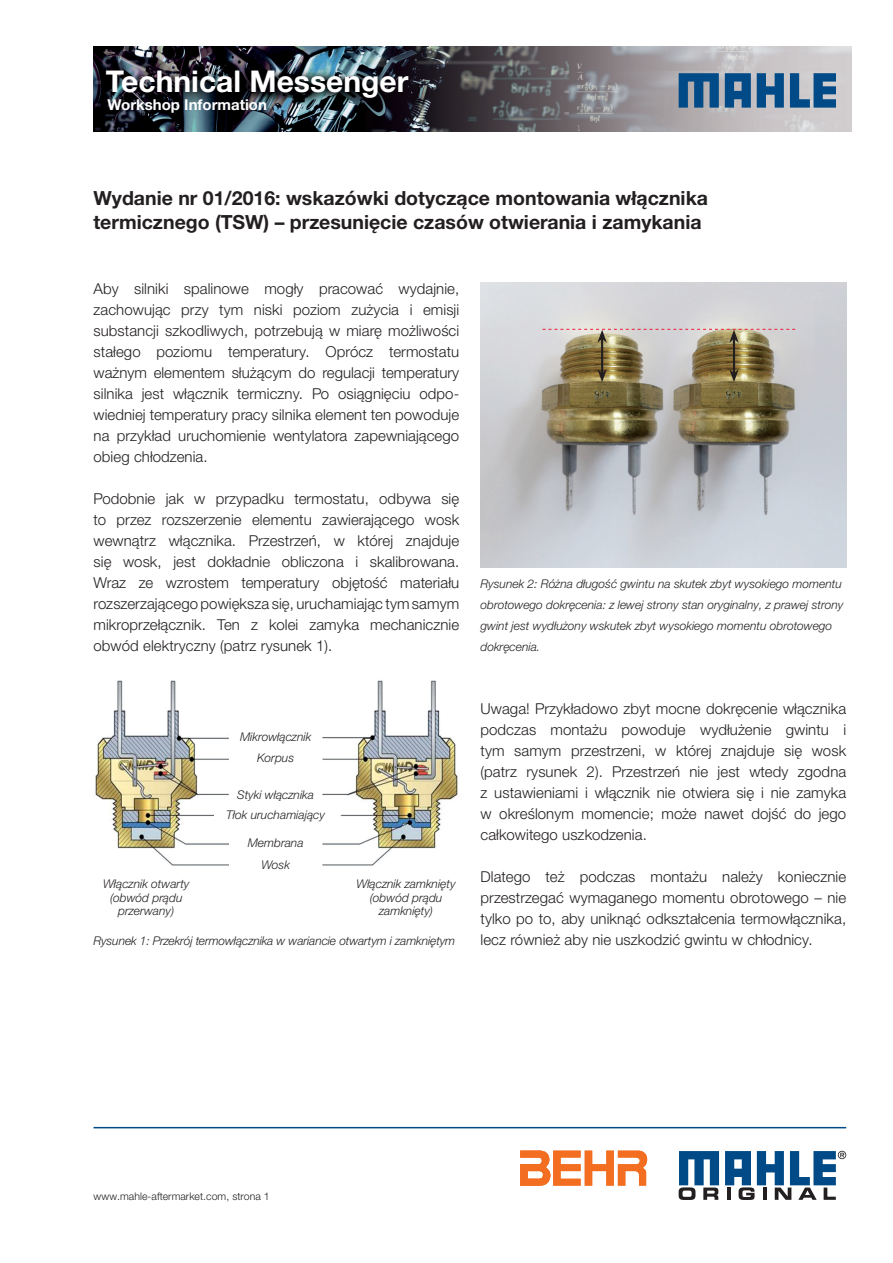
<style>
.page{position:relative;width:893px;height:1263px;background:#fff}
.page>*{position:absolute;margin:0;border:0;box-sizing:border-box;transform-origin:0 0}
.t1{font:700 30px "Helvetica Neue LTW1 G";color:#fff}
.t2{font:700 19.5px/24px "Helvetica Neue LTW1 G";color:#231f20}
.t3{font:300 15px/21px "Helvetica Neue LTW1 G";letter-spacing:.005em;color:#231f20;text-align:justify}
.t4{font:700 15px "Helvetica Neue LTW1 G";color:#fff}
.t5{font:italic 300 12px/13.5px "Helvetica Neue LTW1 G";color:#231f20;text-align:center}
.t6{font:300 10.5px "Helvetica Neue LTW1 G";letter-spacing:.005em;color:#231f20}
</style>
<div class="page">
<svg style="left:679px;top:1151px;width:40px;height:49px"></svg>
<svg style="left:725px;top:1151px;width:121px;height:49px"></svg>
<hr style="left:94px;top:1127px;width:752px;height:1px;background:#004b87">
<img style="left:95px;top:680px;width:363px;height:186px">
<img style="left:480px;top:283px;width:366px;height:284px">
<img style="left:94px;top:47px;width:757px;height:85px">
<svg style="left:679px;top:73px;width:40px;height:35px"></svg>
<svg style="left:757px;top:73px;width:27px;height:35px"></svg>
<svg style="left:790px;top:73px;width:46px;height:35px;background:#47779f"></svg>
<svg style="left:725px;top:73px;width:26px;height:35px"></svg>
<svg style="left:520px;top:1150px;width:127px;height:36px"></svg>
<div style="left:229px;top:726px;width:93px;height:21px;background:#fff"></div>
<div style="left:229px;top:747px;width:93px;height:21px;background:#fff"></div>
<div style="left:229px;top:784px;width:93px;height:20px;background:#fff"></div>
<div style="left:229px;top:833px;width:93px;height:20px;background:#fff"></div>
<div style="left:229px;top:854px;width:93px;height:20px;background:#fff"></div>
<div style="left:214px;top:801px;width:123px;height:27px;background:#fff"></div>
<hr style="left:601px;top:339px;width:2px;height:34px;background:#231f20">
<svg style="left:597px;top:369px;width:10px;height:13px"></svg>
<hr style="left:733px;top:339px;width:2px;height:34px;background:#231f20">
<svg style="left:729px;top:369px;width:10px;height:13px"></svg>
<svg style="left:543px;top:329px;width:252px;height:14px;background:#c5bbac"></svg>
<h1 class="t1" style="left:106px;top:63px;width:304px">Technical Messenger</h1>
<p class="t4" style="left:107px;top:96px;width:161px">Workshop Information</p>
<h2 class="t2" style="left:94px;top:186px;width:616px">Wydanie nr 01/2016: wskazówki dotyczące montowania włącznika termicznego (TSW) – przesunięcie czasów otwierania i zamykania</h2>
<p class="t3" style="left:94px;top:278px;width:367px">Aby silniki spalinowe mogły pracować wydajnie, zachowując przy tym niski poziom zużycia i emisji substancji szkodliwych, potrzebują w miarę możliwości stałego poziomu temperatury. Oprócz termostatu ważnym elementem służącym do regulacji temperatury silnika jest włącznik termiczny. Po osiągnięciu odpo&shy;wiedniej temperatury pracy silnika element ten powoduje na przykład uruchomienie wentylatora zapewniającego obieg chłodzenia.</p>
<p class="t3" style="left:94px;top:488px;width:367px">Podobnie jak w przypadku termostatu, odbywa się to przez rozszerzenie elementu zawierającego wosk wewnątrz włącznika. Przestrzeń, w której znajduje się wosk, jest dokładnie obliczona i skalibrowana.<br>Wraz ze wzrostem temperatury objętość materiału rozszerzającego powiększa się, uruchamiając tym samym mikroprzełącznik. Ten z kolei zamyka mechanicznie obwód elektryczny (patrz rysunek 1).</p>
<p class="t5" style="left:240px;top:730px;width:73px">Mikrowłącznik</p>
<p class="t5" style="left:257px;top:751px;width:39px">Korpus</p>
<p class="t5" style="left:237px;top:787px;width:78px">Styki włącznika</p>
<p class="t5" style="left:248px;top:832px;width:57px;line-height:21.3px">Membrana<br>Wosk</p>
<p class="t5" style="left:226px;top:808px;width:100px">Tłok uruchamiający</p>
<p class="t5" style="left:103px;top:877px;width:88px">Włącznik otwarty (obwód prądu przerwany)</p>
<p class="t5" style="left:357px;top:877px;width:101px">Włącznik zamknięty (obwód prądu zamknięty)</p>
<p class="t5" style="left:94px;top:934px;width:363px">Rysunek 1: Przekrój termowłącznika w wariancie otwartym i zamkniętym</p>
<p class="t5" style="left:480px;top:573px;width:364px;line-height:21px;text-align:left">Rysunek 2: Różna długość gwintu na skutek zbyt wysokiego momentu obrotowego dokręcenia: z lewej strony stan oryginalny, z prawej strony gwint jest wydłużony wskutek zbyt wysokiego momentu obrotowego dokręcenia.</p>
<p class="t3" style="left:480px;top:698px;width:367px">Uwaga! Przykładowo zbyt mocne dokręcenie włącznika podczas montażu powoduje wydłużenie gwintu i tym samym przestrzeni, w której znajduje się wosk (patrz rysunek 2). Przestrzeń nie jest wtedy zgodna z ustawieniami i włącznik nie otwiera się i nie zamyka w określonym momencie; może nawet dojść do jego całkowitego uszkodzenia.</p>
<p class="t3" style="left:480px;top:866px;width:367px">Dlatego też podczas montażu należy koniecznie przestrzegać wymaganego momentu obrotowego – nie tylko po to, aby uniknąć odkształcenia termowłącznika, lecz również aby nie uszkodzić gwintu w chłodnicy.</p>
<p class="t6" style="left:94px;top:1190px;width:178px">www.mahle-aftermarket.com, strona 1</p>
</div>
